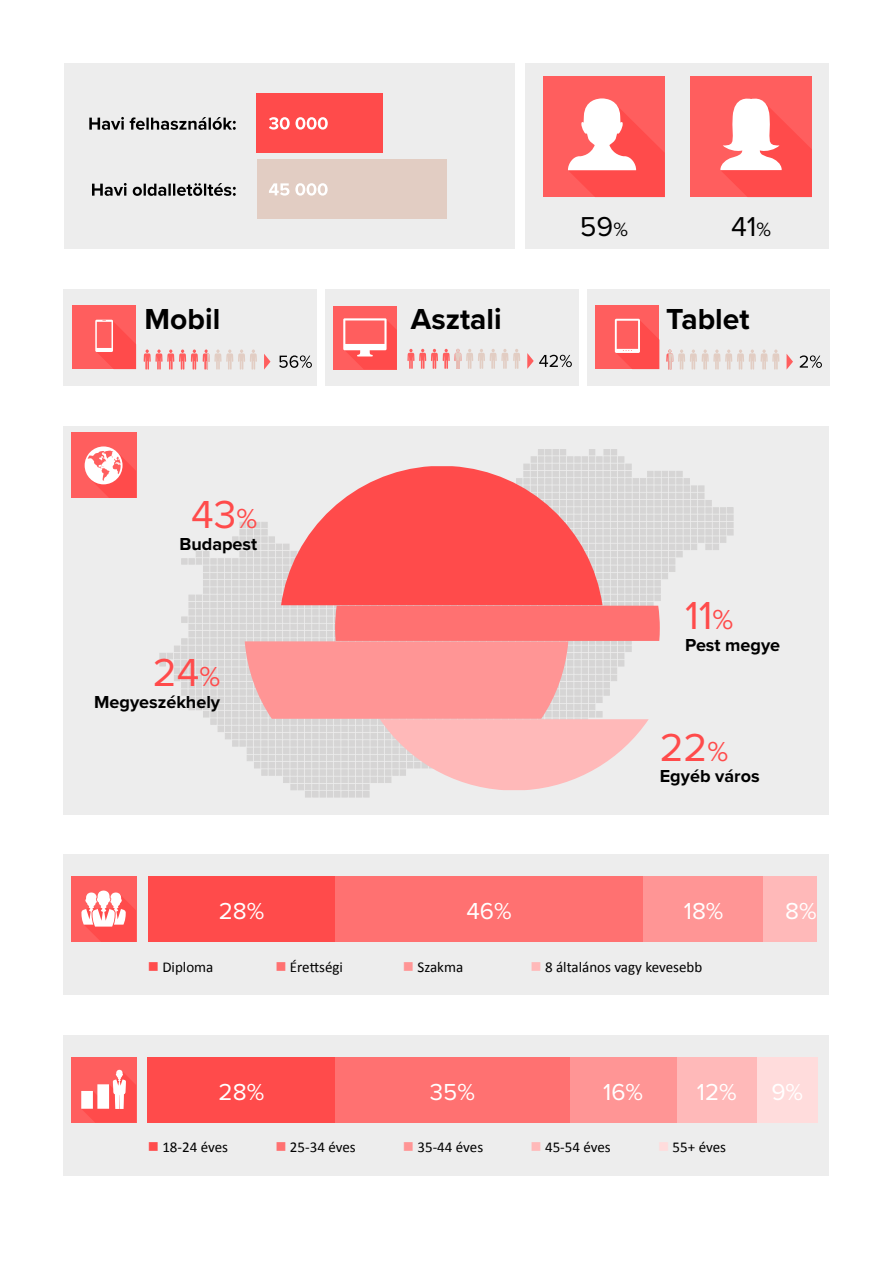
<style>
.page{position:relative;width:893px;height:1263px;background:#fff}
.page>*{position:absolute;margin:0;border:0;box-sizing:border-box;transform-origin:0 0}
.t1{font:40.5px "Proxima Nova";color:#ff4b4b}
.t2{font:700 30px "Proxima Nova";color:#000}
.t3{font:28.35px "Proxima Nova";color:#000}
.t4{font:24px "Proxima Nova";color:#fff}
.t5{font:700 18px "Proxima Nova";color:#000}
.t6{font:15px "Calibri";color:#000}
.s1{font-size:19.95px}
.s2{font-size:28.5px}
.s3{color:#ff4b4b}
.s4{color:#ff7171}
.s5{color:#ff9595}
.s6{color:#ffb9b9}
.s7{color:#ffdcdc}
</style>
<div class="page">
<div style="left:64px;top:426px;width:765px;height:389px;background:#ededed"></div>
<div style="left:64px;top:855px;width:765px;height:140px;background:#ededed"></div>
<div style="left:64px;top:1035px;width:765px;height:141px;background:#ededed"></div>
<div style="left:64px;top:64px;width:450px;height:185px;background:#ededed"></div>
<div style="left:526px;top:64px;width:303px;height:185px;background:#ededed"></div>
<div style="left:587px;top:289px;width:242px;height:97px;background:#ededed"></div>
<div style="left:595px;top:305px;width:64px;height:64px;background:#ff5e5e"></div>
<svg style="left:615px;top:319px;width:44px;height:50px"></svg>
<svg style="left:666px;top:349px;width:113px;height:21px"></svg>
<svg style="left:786px;top:354px;width:7px;height:16px"></svg>
<div style="left:64px;top:289px;width:253px;height:97px;background:#ededed"></div>
<div style="left:72px;top:305px;width:64px;height:64px;background:#ff5e5e"></div>
<svg style="left:95px;top:320px;width:41px;height:49px"></svg>
<svg style="left:144px;top:349px;width:113px;height:21px"></svg>
<svg style="left:264px;top:354px;width:6px;height:16px"></svg>
<div style="left:325px;top:289px;width:254px;height:97px;background:#ededed"></div>
<div style="left:333px;top:306px;width:64px;height:63px;background:#ff5e5e"></div>
<svg style="left:343px;top:318px;width:54px;height:51px"></svg>
<svg style="left:407px;top:349px;width:113px;height:20px"></svg>
<div style="left:257px;top:160px;width:189px;height:59px;background:#e2cdc3"></div>
<div style="left:257px;top:94px;width:126px;height:59px;background:#ff4b4b"></div>
<svg style="left:160px;top:449px;width:573px;height:348px"></svg>
<div style="left:148px;top:877px;width:187px;height:65px;background:#ff4b4b"></div>
<div style="left:335px;top:877px;width:308px;height:65px;background:#ff7171"></div>
<div style="left:643px;top:877px;width:121px;height:65px;background:#ff9595"></div>
<div style="left:763px;top:877px;width:54px;height:65px;background:#ffb9b9"></div>
<div style="left:543px;top:77px;width:122px;height:120px;background:#ff5e5e"></div>
<svg style="left:568px;top:98px;width:97px;height:99px"></svg>
<div style="left:690px;top:77px;width:122px;height:120px;background:#ff5e5e"></div>
<svg style="left:720px;top:98px;width:92px;height:99px"></svg>
<div style="left:71px;top:433px;width:65px;height:65px;background:#ff5e5e"></div>
<svg style="left:85px;top:446px;width:51px;height:52px"></svg>
<div style="left:71px;top:1058px;width:65px;height:65px;background:#ff5e5e"></div>
<svg style="left:81px;top:1070px;width:55px;height:53px"></svg>
<div style="left:71px;top:877px;width:65px;height:65px;background:#ff5e5e"></div>
<svg style="left:81px;top:890px;width:55px;height:52px"></svg>
<svg style="left:92px;top:183px;width:144px;height:13px"></svg>
<svg style="left:89px;top:117px;width:147px;height:13px"></svg>
<svg style="left:269px;top:183px;width:59px;height:13px"></svg>
<svg style="left:269px;top:117px;width:59px;height:13px"></svg>
<svg style="left:279px;top:355px;width:33px;height:13px"></svg>
<svg style="left:800px;top:355px;width:22px;height:13px"></svg>
<svg style="left:527px;top:353px;width:45px;height:16px"></svg>
<div style="left:757px;top:1058px;width:60px;height:65px;background:#ffdcdc"></div>
<div style="left:677px;top:1058px;width:80px;height:65px;background:#ffb9b9"></div>
<div style="left:570px;top:1058px;width:107px;height:65px;background:#ff9595"></div>
<div style="left:335px;top:1058px;width:235px;height:65px;background:#ff7171"></div>
<div style="left:148px;top:1058px;width:187px;height:65px;background:#ff4b4b"></div>
<h3 class="t3" style="left:580px;top:205px;width:50px">59<span class="s1">%</span></h3>
<h3 class="t3" style="left:731px;top:205px;width:42px">41<span class="s1">%</span></h3>
<h2 class="t2" style="left:145px;top:296px;width:77px">Mobil</h2>
<h2 class="t2" style="left:411px;top:297px;width:92px">Asztali</h2>
<h2 class="t2" style="left:666px;top:297px;width:85px">Tablet</h2>
<h1 class="t1" style="left:191px;top:485px;width:67px">43<span class="s2">%</span></h1>
<p class="t5" style="left:179px;top:530px;width:79px">Budapest</p>
<h1 class="t1" style="left:153px;top:642px;width:69px">24<span class="s2">%</span></h1>
<p class="t5" style="left:94px;top:688px;width:128px">Megyeszékhely</p>
<h1 class="t1" style="left:685px;top:586px;width:50px">11<span class="s2">%</span></h1>
<p class="t5" style="left:685px;top:631px;width:97px">Pest megye</p>
<h1 class="t1" style="left:660px;top:717px;width:70px">22<span class="s2">%</span></h1>
<p class="t5" style="left:660px;top:763px;width:101px">Egyéb város</p>
<h3 class="t4" style="left:219px;top:893px;width:47px">28%</h3>
<h3 class="t4" style="left:467px;top:893px;width:47px">46%</h3>
<h3 class="t4" style="left:684px;top:893px;width:41px">18%</h3>
<h3 class="t4" style="left:785px;top:893px;width:33px">8%</h3>
<p class="t6" style="left:148px;top:956px;width:67px"><span class="s3">■</span> Diploma</p>
<p class="t6" style="left:275px;top:956px;width:69px"><span class="s4">■</span> Érettségi</p>
<p class="t6" style="left:403px;top:956px;width:62px"><span class="s5">■</span> Szakma</p>
<p class="t6" style="left:530px;top:956px;width:173px"><span class="s6">■</span> 8 általános vagy kevesebb</p>
<h3 class="t4" style="left:219px;top:1074px;width:47px">28%</h3>
<h3 class="t4" style="left:430px;top:1074px;width:47px">35%</h3>
<h3 class="t4" style="left:603px;top:1074px;width:41px">16%</h3>
<h3 class="t4" style="left:697px;top:1074px;width:41px">12%</h3>
<h3 class="t4" style="left:771px;top:1074px;width:33px">9%</h3>
<p class="t6" style="left:148px;top:1137px;width:82px"><span class="s3">■</span> 18-24 éves</p>
<p class="t6" style="left:275px;top:1137px;width:82px"><span class="s4">■</span> 25-34 éves</p>
<p class="t6" style="left:403px;top:1137px;width:82px"><span class="s5">■</span> 35-44 éves</p>
<p class="t6" style="left:530px;top:1137px;width:82px"><span class="s6">■</span> 45-54 éves</p>
<p class="t6" style="left:658px;top:1137px;width:70px"><span class="s7">■</span> 55+ éves</p>
</div>
